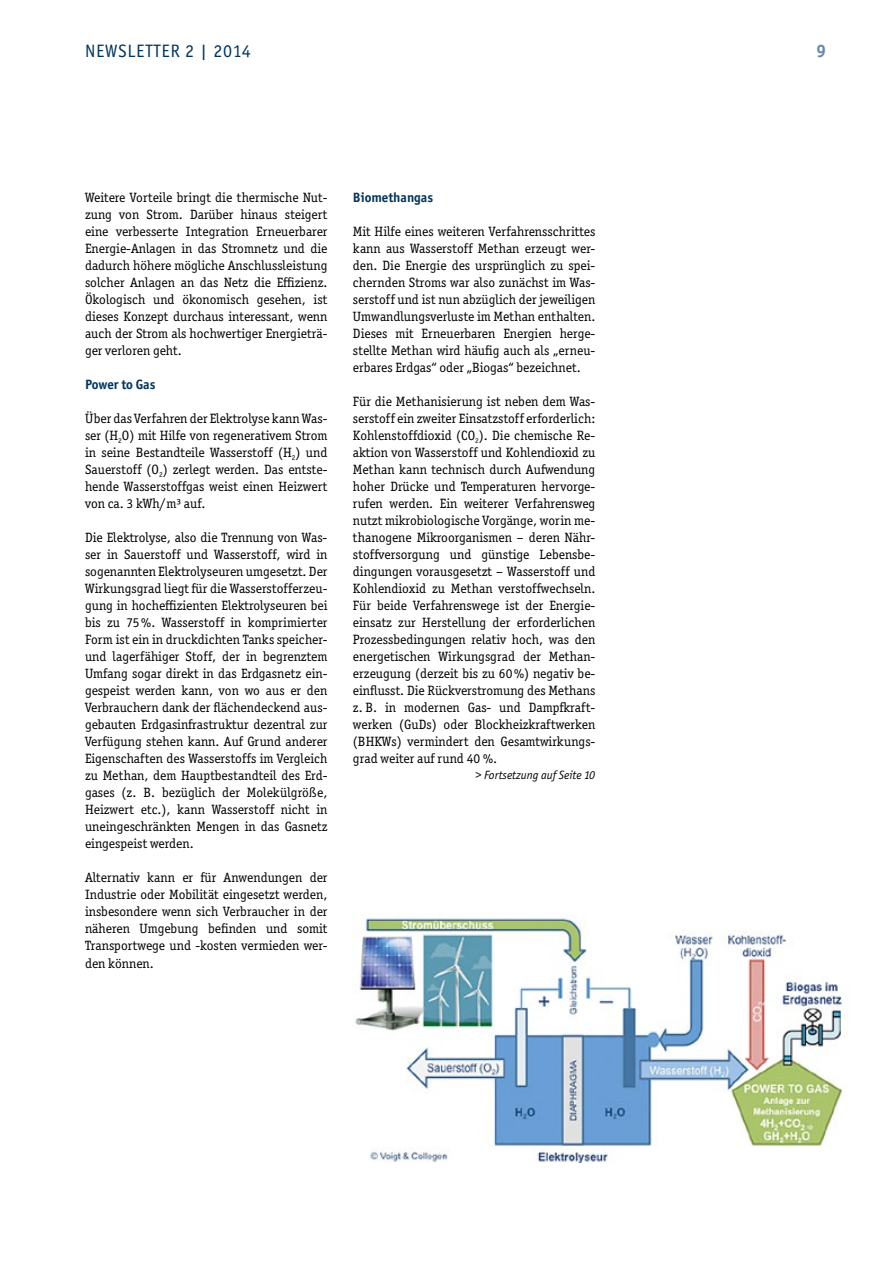
<style>
.page{position:relative;width:893px;height:1263px;background:#fff}
.page>*{position:absolute;margin:0;border:0;box-sizing:border-box;transform-origin:0 0}
.t1{font:18px "Officina San ITC";letter-spacing:.04em;color:#00355b}
.t2{font:700 18px "Officina San ITC";color:#6888aa}
.t3{font:13.5px/17px "Officina Ser ITC";color:#000;text-align:justify}
.t4{font:700 13.5px "Officina San ITC";color:#00355b}
.t5{font:italic 12px "Officina San ITC";color:#000}
</style>
<div class="page">
<img style="left:355px;top:917px;width:490px;height:246px">
<h1 class="t1" style="left:85px;top:41px;width:167px">NEWSLETTER 2 | 2014</h1>
<h1 class="t2" style="left:816px;top:40px;width:11px">9</h1>
<p class="t3" style="left:85px;top:189px;width:244px">Weitere Vorteile bringt die thermische Nut&shy;zung von Strom. Darüber hinaus steigert eine verbesserte Integration Erneuerbarer Energie-Anlagen in das Stromnetz und die dadurch höhere mögliche Anschlussleistung solcher Anlagen an das Netz die Effizienz.<br>Ökologisch und ökonomisch gesehen, ist dieses Konzept durchaus interessant, wenn auch der Strom als hochwertiger Energieträ&shy;ger verloren geht.</p>
<p class="t4" style="left:85px;top:376px;width:72px">Power to Gas</p>
<p class="t3" style="left:85px;top:410px;width:244px">Über das Verfahren der Elektrolyse kann Was&shy;ser (H<sub>2</sub>O) mit Hilfe von regenerativem Strom in seine Bestandteile Wasserstoff (H<sub>2</sub>) und Sauerstoff (O<sub>2</sub>) zerlegt werden. Das entste&shy;hende Wasserstoffgas weist einen Heizwert von ca. 3 kWh/m³ auf.</p>
<p class="t3" style="left:85px;top:529px;width:244px">Die Elektrolyse, also die Trennung von Was&shy;ser in Sauerstoff und Wasserstoff, wird in sogenannten Elektrolyseuren umgesetzt. Der Wirkungsgrad liegt für die Wasserstofferzeu&shy;gung in hocheffizienten Elektrolyseuren bei bis zu 75%. Wasserstoff in komprimierter Form ist ein in druckdichten Tanks speicher&shy;und lagerfähiger Stoff, der in begrenztem Umfang sogar direkt in das Erdgasnetz ein&shy;gespeist werden kann, von wo aus er den Verbrauchern dank der flächendeckend aus&shy;gebauten Erdgasinfrastruktur dezentral zur Verfügung stehen kann. Auf Grund anderer Eigenschaften des Wasserstoffs im Vergleich zu Methan, dem Hauptbestandteil des Erd&shy;gases (z. B. bezüglich der Molekülgröße, Heizwert etc.), kann Wasserstoff nicht in uneingeschränkten Mengen in das Gasnetz eingespeist werden.</p>
<p class="t3" style="left:85px;top:869px;width:244px">Alternativ kann er für Anwendungen der Industrie oder Mobilität eingesetzt werden, insbesondere wenn sich Verbraucher in der näheren Umgebung befinden und somit Transportwege und -kosten vermieden wer&shy;den können.</p>
<p class="t4" style="left:353px;top:189px;width:82px">Biomethangas</p>
<p class="t3" style="left:353px;top:223px;width:244px">Mit Hilfe eines weiteren Verfahrensschrittes kann aus Wasserstoff Methan erzeugt wer&shy;den. Die Energie des ursprünglich zu spei&shy;chernden Stroms war also zunächst im Was&shy;serstoff und ist nun abzüglich der jeweiligen Umwandlungsverluste im Methan enthalten.<br>Dieses mit Erneuerbaren Energien herge&shy;stellte Methan wird häufig auch als „erneu&shy;erbares Erdgas“ oder „Biogas“ bezeichnet.</p>
<p class="t3" style="left:353px;top:393px;width:244px">Für die Methanisierung ist neben dem Was&shy;serstoff ein zweiter Einsatzstoff erforderlich:<br>Kohlenstoffdioxid (CO<sub>2</sub>). Die chemische Re&shy;aktion von Wasserstoff und Kohlendioxid zu Methan kann technisch durch Aufwendung hoher Drücke und Temperaturen hervorge&shy;rufen werden. Ein weiterer Verfahrensweg nutzt mikrobiologische Vorgänge, worin me&shy;thanogene Mikroorganismen – deren Nähr&shy;stoffversorgung und günstige Lebensbe&shy;dingungen vorausgesetzt – Wasserstoff und Kohlendioxid zu Methan verstoffwechseln.<br>Für beide Verfahrenswege ist der Energie&shy;einsatz zur Herstellung der erforderlichen Prozessbedingungen relativ hoch, was den energetischen Wirkungsgrad der Methan&shy;erzeugung (derzeit bis zu 60%) negativ be&shy;einflusst. Die Rückverstromung des Methans z. B. in modernen Gas- und Dampfkraft&shy;werken (GuDs) oder Blockheizkraftwerken (BHKWs) vermindert den Gesamtwirkungs&shy;grad weiter auf rund 40 %.</p>
<p class="t5" style="left:475px;top:768px;width:121px">&gt; Fortsetzung auf Seite 10</p>
</div>
